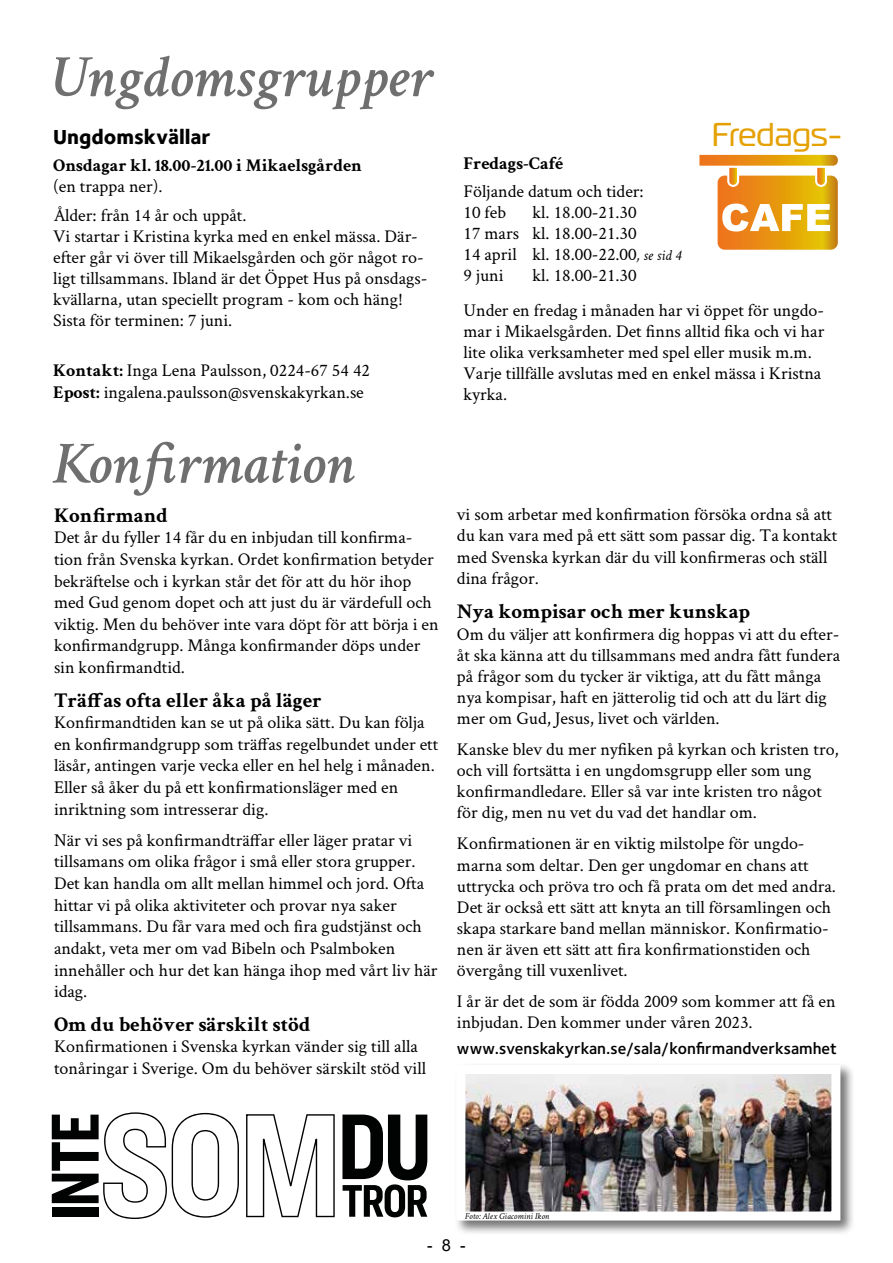
<style>
.page{position:relative;width:893px;height:1263px;background:#fff}
.page>*{position:absolute;margin:0;border:0;box-sizing:border-box;transform-origin:0 0}
.t1{font:italic 600 60px "Crimson Svk";color:#706f6f}
.t2{font:33px "Magistral";color:#e5a104}
.t3{font:700 21px "Crimson Svk";color:#000}
.t4{font:800 21px "Foundry Sterling OT3";color:#000}
.t5{font:18px/21.6px "Crimson Svk";color:#000}
.t6{font:700 18px "Crimson Svk";color:#000}
.t7{font:600 16.5px "Foundry Sterling OT3";color:#000}
.t8{font:16.5px "Arial";color:#000}
.t9{font:italic 9px "Crimson Svk";color:#000}
.s1{font-weight:700}
.s2{font-style:italic;font-size:15px}
</style>
<div class="page">
<svg style="left:699px;top:155px;width:139px;height:95px"></svg>
<div style="left:454px;top:1063px;width:401px;height:172px;background:#000;opacity:.55"></div>
<img style="left:466px;top:1075px;width:364px;height:135px">
<div style="left:456px;top:1065px;width:384px;height:155px;border:9px solid #fff"></div>
<svg style="left:52px;top:1112px;width:283px;height:107px"></svg>
<svg style="left:342px;top:1114px;width:85px;height:103px"></svg>
<h1 class="t1" style="left:53px;top:35px;width:381px">Ungdomsgrupper</h1>
<p class="t4" style="left:53px;top:119px;width:159px">Ungdomskvällar</p>
<p class="t6" style="left:53px;top:154px;width:310px">Onsdagar kl. 18.00-21.00 i Mikaelsgården</p>
<p class="t5" style="left:53px;top:175px;width:111px">(en trappa ner).</p>
<p class="t5" style="left:53px;top:204px;width:376px;line-height:21px">Ålder: från 14 år och uppåt.<br>Vi startar i Kristina kyrka med en enkel mässa. Där&shy;efter går vi över till Mikaelsgården och gör något ro&shy;ligt tillsammans. Ibland är det Öppet Hus på onsdags&shy;kvällarna, utan speciellt program - kom och häng!<br>Sista för terminen: 7 juni.</p>
<p class="t5" style="left:53px;top:359px;width:318px"><span class="s1">Kontakt:</span> Inga Lena Paulsson, 0224-67 54 42<br><span class="s1">Epost:</span> ingalena.paulsson@svenskakyrkan.se</p>
<h1 class="t1" style="left:53px;top:421px;width:303px">Konfirmation</h1>
<p class="t3" style="left:54px;top:502px;width:115px">Konfirmand</p>
<p class="t5" style="left:54px;top:526px;width:386px">Det år du fyller 14 får du en inbjudan till konfirma&shy;tion från Svenska kyrkan. Ordet konfirmation betyder bekräftelse och i kyrkan står det för att du hör ihop med Gud genom dopet och att just du är värdefull och viktig. Men du behöver inte vara döpt för att börja i en konfirmandgrupp. Många konfirmander döps under sin konfirmandtid.</p>
<p class="t3" style="left:54px;top:687px;width:269px">Träffas ofta eller åka på läger</p>
<p class="t5" style="left:54px;top:711px;width:386px">Konfirmandtiden kan se ut på olika sätt. Du kan följa en konfirmandgrupp som träffas regelbundet under ett läsår, antingen varje vecka eller en hel helg i månaden.<br>Eller så åker du på ett konfirmationsläger med en inriktning som intresserar dig.</p>
<p class="t5" style="left:54px;top:829px;width:385px">När vi ses på konfirmandträffar eller läger pratar vi tillsamans om olika frågor i små eller stora grupper.<br>Det kan handla om allt mellan himmel och jord. Ofta hittar vi på olika aktiviteter och provar nya saker tillsammans. Du får vara med och fira gudstjänst och andakt, veta mer om vad Bibeln och Psalmboken innehåller och hur det kan hänga ihop med vårt liv här idag.</p>
<p class="t3" style="left:54px;top:1011px;width:258px">Om du behöver särskilt stöd</p>
<p class="t5" style="left:54px;top:1035px;width:374px">Konfirmationen i Svenska kyrkan vänder sig till alla tonåringar i Sverige. Om du behöver särskilt stöd vill</p>
<h2 class="t2" style="left:712px;top:115px;width:132px">Fredags-</h2>
<p class="t6" style="left:463px;top:152px;width:101px">Fredags-Café</p>
<p class="t5" style="left:463px;top:180px;width:182px;line-height:21px">Följande datum och tider:<br>10 feb</p>
<p class="t5" style="left:463px;top:201px;width:219px;line-height:21.1px;text-indent:69px">kl. 18.00-21.30<br>17 mars kl. 18.00-21.30<br>14 april kl. 18.00-22.00<span class="s2">, se sid 4<br></span>9 juni</p>
<p class="t5" style="left:463px;top:257px;width:362px;line-height:34.5px;text-indent:69px">kl. 18.00-21.30<br>Under en fredag i månaden har vi öppet för ungdo-</p>
<p class="t5" style="left:463px;top:320px;width:362px;line-height:21px">mar i Mikaelsgården. Det finns alltid fika och vi har lite olika verksamheter med spel eller musik m.m.<br>Varje tillfälle avslutas med en enkel mässa i Kristna kyrka.</p>
<p class="t5" style="left:457px;top:502px;width:382px">vi som arbetar med konfirmation försöka ordna så att du kan vara med på ett sätt som passar dig. Ta kontakt med Svenska kyrkan där du vill konfirmeras och ställ dina frågor.</p>
<p class="t3" style="left:457px;top:599px;width:295px">Nya kompisar och mer kunskap</p>
<p class="t5" style="left:457px;top:623px;width:385px;line-height:21px">Om du väljer att konfirmera dig hoppas vi att du efter&shy;åt ska känna att du tillsammans med andra fått fundera på frågor som du tycker är viktiga, att du fått många nya kompisar, haft en jätterolig tid och att du lärt dig mer om Gud, Jesus, livet och världen.</p>
<p class="t5" style="left:457px;top:738px;width:383px;line-height:21px">Kanske blev du mer nyfiken på kyrkan och kristen tro, och vill fortsätta i en ungdomsgrupp eller som ung konfirmandledare. Eller så var inte kristen tro något för dig, men nu vet du vad det handlar om.</p>
<p class="t5" style="left:457px;top:832px;width:380px;line-height:21.1px">Konfirmationen är en viktig milstolpe för ungdo&shy;marna som deltar. Den ger ungdomar en chans att uttrycka och pröva tro och få prata om det med andra.<br>Det är också ett sätt att knyta an till församlingen och skapa starkare band mellan människor. Konfirmatio&shy;nen är även ett sätt att fira konfirmationstiden och övergång till vuxenlivet.</p>
<p class="t5" style="left:457px;top:990px;width:380px;line-height:21px">I år är det de som är födda 2009 som kommer att få en inbjudan. Den kommer under våren 2023.</p>
<p class="t7" style="left:457px;top:1035px;width:381px">www.svenskakyrkan.se/sala/konfirmandverksamhet</p>
<p class="t9" style="left:465px;top:1211px;width:86px">Foto: Alex Giacomini Ikon</p>
<p class="t8" style="left:427px;top:1233px;width:40px">- 8 -</p>
</div>
